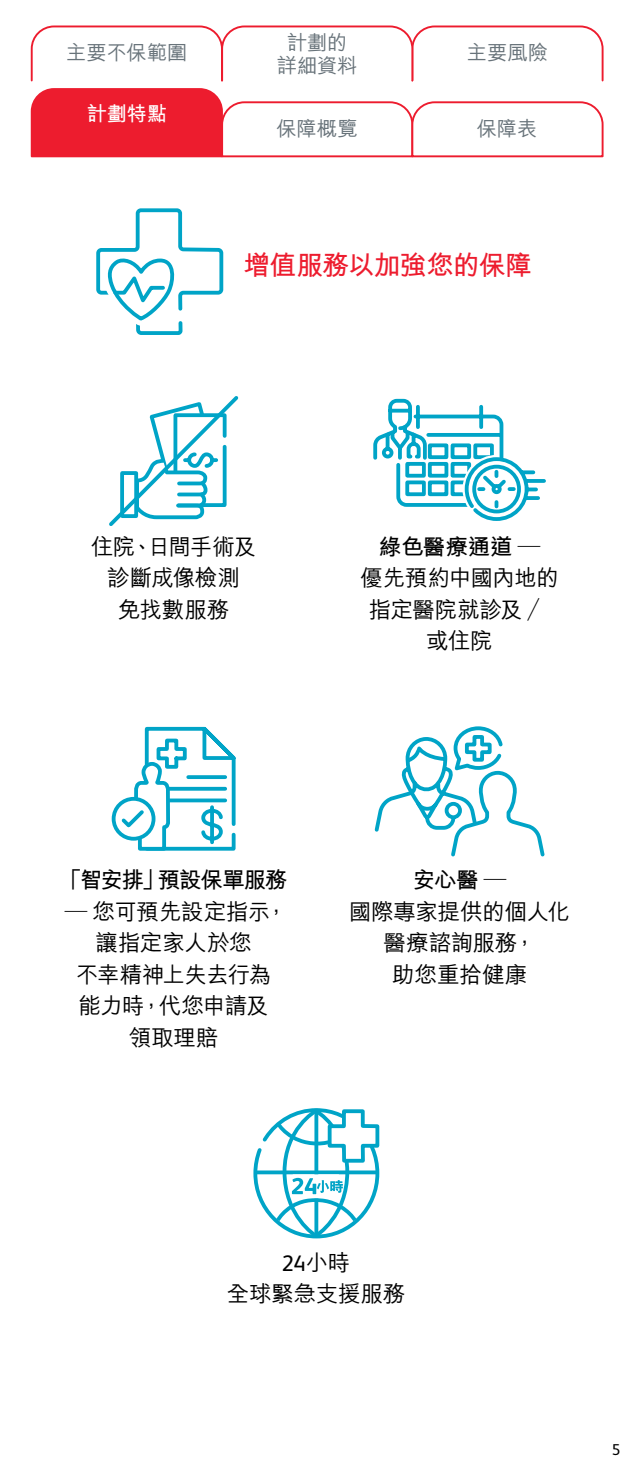
<style>
.page{position:relative;width:632px;height:1467px;background:#fff}
.page>*{position:absolute;margin:0;border:0;box-sizing:border-box;transform-origin:0 0}
.t1{font:700 27px "M Hei HK";letter-spacing:-.025em;color:#ed1c2e}
.t2{font:500 22.5px/31.5px "M Hei HK";letter-spacing:-.02em;color:#000;text-align:center}
.t3{font:700 22.5px "M Hei HK";letter-spacing:-.06em;color:#000}
.t4{font:500 20.25px/22.5px "M Hei HK";letter-spacing:-.005em;color:#68737a;text-align:center}
.t5{font:700 20.25px "M Hei HK";color:#fff}
.t6{font:15.75px "FS Albert Pro";color:#000}
.s1{font-weight:700}
.s2{font-family:"FS Albert Pro";font-weight:400}
</style>
<div class="page">
<svg style="left:373px;top:398px;width:173px;height:123px"></svg>
<svg style="left:225px;top:746px;width:11px;height:105px"></svg>
<svg style="left:225px;top:396px;width:14px;height:111px"></svg>
<svg style="left:253px;top:726px;width:292px;height:513px"></svg>
<svg style="left:96px;top:208px;width:129px;height:643px"></svg>
<svg style="left:99px;top:239px;width:90px;height:100px"></svg>
<svg style="left:30px;top:25px;width:574px;height:133px"></svg>
<p class="t4" style="left:66px;top:39px;width:122px">主要不保範圍</p>
<p class="t4" style="left:277px;top:30px;width:82px">計劃的詳細資料</p>
<p class="t4" style="left:466px;top:39px;width:83px">主要風險</p>
<p class="t5" style="left:87px;top:99px;width:81px">計劃特點</p>
<p class="t4" style="left:276px;top:116px;width:83px">保障概覽</p>
<p class="t4" style="left:476px;top:116px;width:62px">保障表</p>
<p class="t1" style="left:243px;top:245px;width:291px">增值服務以加強您的保障</p>
<p class="t2" style="left:91px;top:529px;width:167px">住院、日間手術及診斷成像檢測<br>免找數服務</p>
<p class="t2" style="left:360px;top:529px;width:199px"><span class="s1">綠色醫療通道</span> —<br>優先預約中國內地的指定醫院就診及／或住院</p>
<p class="t3" style="left:60px;top:863px;width:229px">「智安排」預設保單服務</p>
<p class="t2" style="left:65px;top:894px;width:224px">— 您可預先設定指示，讓指定家人於您<br>不幸精神上失去行為能力時，代您申請及<br>領取理賠</p>
<p class="t2" style="left:349px;top:862px;width:222px"><span class="s1">安心醫</span> —<br>國際專家提供的個人化醫療諮詢服務，<br>助您重拾健康</p>
<p class="t2" style="left:226px;top:1245px;width:180px"><span class="s2">24</span>小時<br>全球緊急支援服務</p>
<p class="t6" style="left:611px;top:1438px;width:10px">5</p>
</div>
